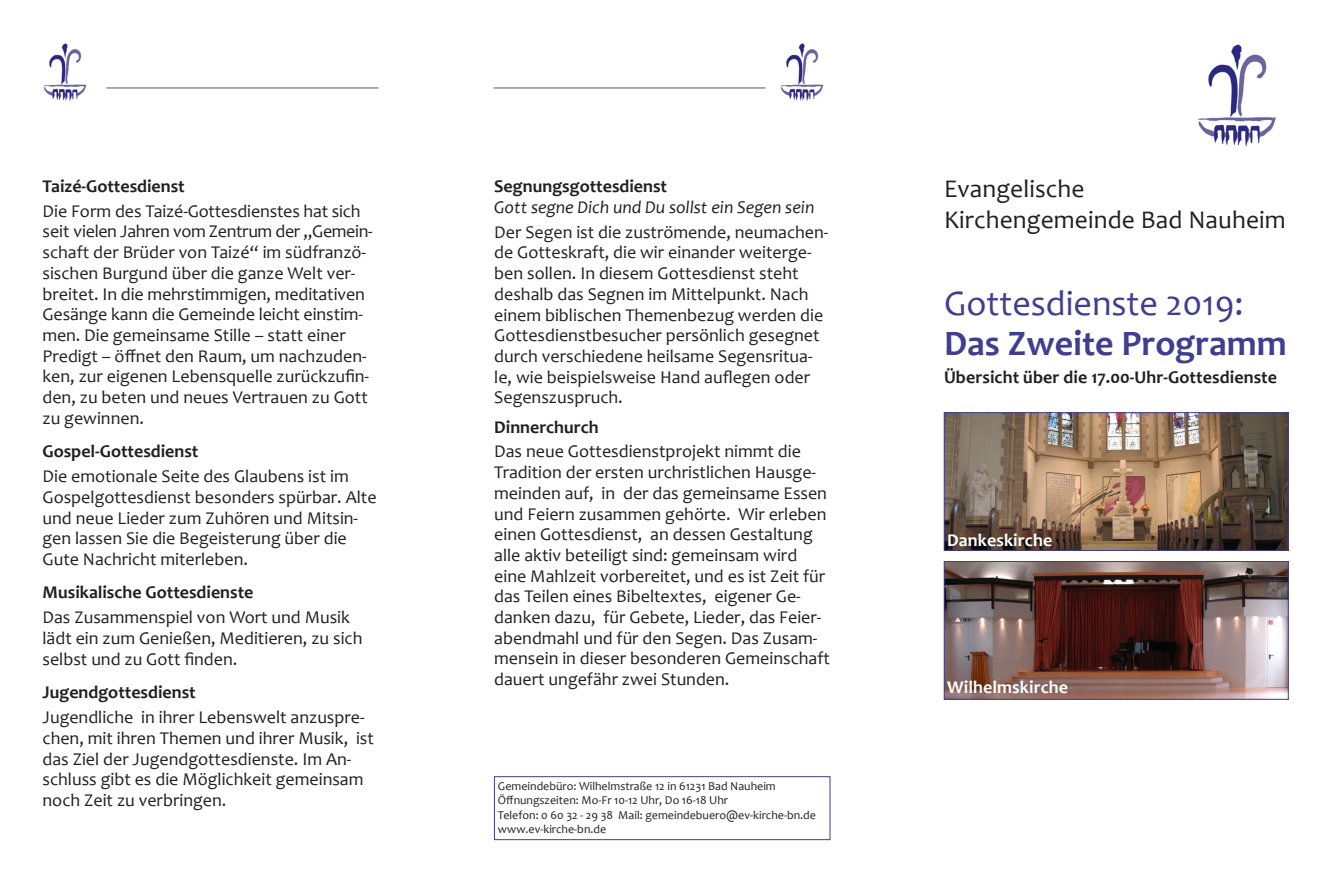
<style>
.page{position:relative;width:1331px;height:893px;background:#fff}
.page>*{position:absolute;margin:0;border:0;box-sizing:border-box;transform-origin:0 0}
.t1{font:36px "Candara";color:#403e8f}
.t2{font:700 36px "Candara";color:#403e8f}
.t3{font:25.5px/30.6px "Candara";letter-spacing:.005em;color:#231f20}
.t4{font:18px/20.7px "Candara";color:#231f20}
.t5{font:700 18px "Candara";color:#231f20}
.t6{font:italic 18px "Candara";color:#231f20}
.t7{font:700 18px "Candara";letter-spacing:.005em;color:#fff}
.t8{font:12px/14.4px "Candara";color:#231f20}
</style>
<div class="page">
<hr style="left:493px;top:88px;width:273px;height:1px;background:#231f20">
<img style="left:1197px;top:44px;width:79px;height:103px">
<img style="left:43px;top:43px;width:44px;height:58px">
<hr style="left:106px;top:88px;width:272px;height:1px;background:#231f20">
<img style="left:780px;top:43px;width:44px;height:58px">
<img style="left:946px;top:414px;width:340px;height:135px">
<div style="left:944px;top:412px;width:344px;height:139px;border:1px solid #403e8f"></div>
<img style="left:946px;top:563px;width:340px;height:134px">
<div style="left:944px;top:561px;width:344px;height:138px;border:1px solid #403e8f"></div>
<div style="left:494px;top:776px;width:336px;height:64px;border:1px solid #403e8f"></div>
<p class="t5" style="left:43px;top:175px;width:144px">Taizé-Gottesdienst</p>
<p class="t4" style="left:43px;top:200px;width:332px">Die Form des Taizé-Gottesdienstes hat sich seit vielen Jahren vom Zentrum der „Gemein&shy;schaft der Brüder von Taizé“ im südfranzö&shy;sischen Burgund über die ganze Welt ver&shy;breitet. In die mehrstimmigen, meditativen Gesänge kann die Gemeinde leicht einstim&shy;men. Die gemeinsame Stille – statt einer Predigt – öffnet den Raum, um nachzuden&shy;ken, zur eigenen Lebensquelle zurückzufin&shy;den, zu beten und neues Vertrauen zu Gott zu gewinnen.</p>
<p class="t5" style="left:43px;top:440px;width:157px">Gospel-Gottesdienst</p>
<p class="t4" style="left:43px;top:466px;width:336px">Die emotionale Seite des Glaubens ist im Gospelgottesdienst besonders spürbar. Alte und neue Lieder zum Zuhören und Mitsin&shy;gen lassen Sie die Begeisterung über die Gute Nachricht miterleben.</p>
<p class="t5" style="left:43px;top:581px;width:212px">Musikalische Gottesdienste</p>
<p class="t4" style="left:43px;top:607px;width:321px">Das Zusammenspiel von Wort und Musik lädt ein zum Genießen, Meditieren, zu sich selbst und zu Gott finden.</p>
<p class="t5" style="left:43px;top:681px;width:155px">Jugendgottesdienst</p>
<p class="t4" style="left:43px;top:707px;width:333px">Jugendliche in ihrer Lebenswelt anzuspre&shy;chen, mit ihren Themen und ihrer Musik, ist das Ziel der Jugendgottesdienste. Im An&shy;schluss gibt es die Möglichkeit gemeinsam noch Zeit zu verbringen.</p>
<p class="t5" style="left:494px;top:175px;width:174px">Segnungsgottesdienst</p>
<p class="t6" style="left:494px;top:196px;width:322px">Gott segne Dich und Du sollst ein Segen sein</p>
<p class="t4" style="left:494px;top:221px;width:336px">Der Segen ist die zuströmende, neumachen&shy;de Gotteskraft, die wir einander weiterge&shy;ben sollen. In diesem Gottesdienst steht deshalb das Segnen im Mittelpunkt. Nach einem biblischen Themenbezug werden die Gottesdienstbesucher persönlich gesegnet durch verschiedene heilsame Segensritua&shy;le, wie beispielsweise Hand auflegen oder Segenszuspruch.</p>
<p class="t5" style="left:494px;top:415px;width:106px">Dinnerchurch</p>
<p class="t4" style="left:494px;top:441px;width:337px">Das neue Gottesdienstprojekt nimmt die Tradition der ersten urchristlichen Hausge&shy;meinden auf, in der das gemeinsame Essen und Feiern zusammen gehörte. Wir erleben einen Gottesdienst, an dessen Gestaltung alle aktiv beteiligt sind: gemeinsam wird eine Mahlzeit vorbereitet, und es ist Zeit für das Teilen eines Bibeltextes, eigener Ge&shy;danken dazu, für Gebete, Lieder, das Feier&shy;abendmahl und für den Segen. Das Zusam&shy;mensein in dieser besonderen Gemeinschaft dauert ungefähr zwei Stunden.</p>
<p class="t8" style="left:498px;top:778px;width:320px">Gemeindebüro: Wilhelmstraße 12 in 61231 Bad Nauheim Öffnungszeiten: Mo-Fr 10-12 Uhr, Do 16-18 Uhr<br>Telefon: 0 60 32 - 29 38 Mail: gemeindebuero@ev-kirche-bn.de www.ev-kirche-bn.de</p>
<h2 class="t3" style="left:944px;top:173px;width:343px">Evangelische<br>Kirchengemeinde Bad Nauheim</h2>
<h1 class="t1" style="left:944px;top:281px;width:301px">Gottesdienste 2019:</h1>
<h1 class="t2" style="left:944px;top:321px;width:344px">Das Zweite Programm</h1>
<p class="t5" style="left:944px;top:366px;width:335px">Übersicht über die 17.00-Uhr-Gottesdienste</p>
<p class="t7" style="left:947px;top:529px;width:106px">Dankeskirche</p>
<p class="t7" style="left:947px;top:676px;width:122px">Wilhelmskirche</p>
</div>
